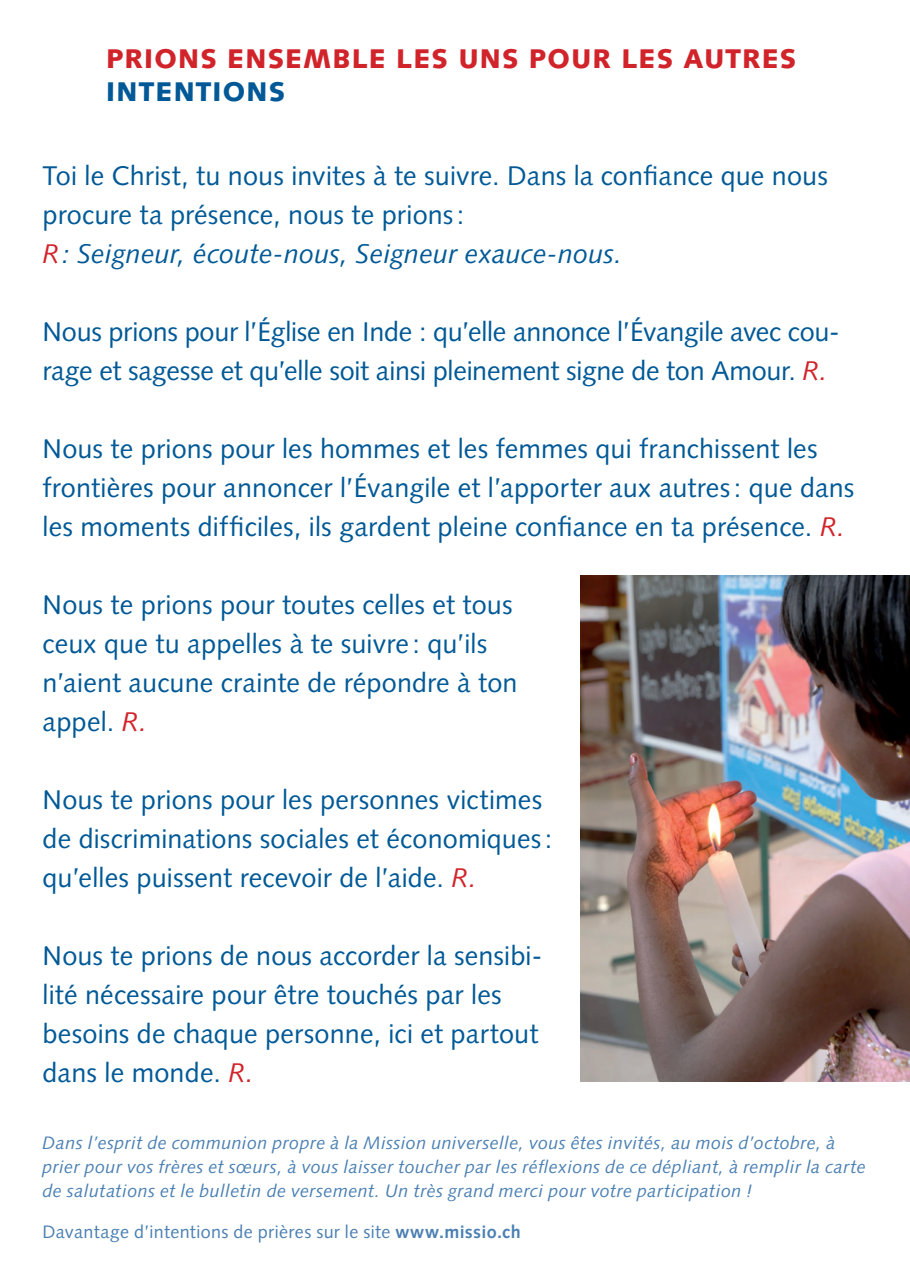
<style>
.page{position:relative;width:910px;height:1263px;background:#fff}
.page>*{position:absolute;margin:0;border:0;box-sizing:border-box;transform-origin:0 0}
.Ueberschrift_1{font:27px/39px "Syntax LT Std";letter-spacing:.005em;color:#005996}
.Headline{font:900 27px/33px "Syntax LT Std";letter-spacing:.045em;color:#d1232a}
.Ueberschrift_1-2{font:italic 27px "Syntax LT Std";letter-spacing:.005em;color:#005996}
.Legende_positiv{font:italic 18px/24px "Syntax LT Std";letter-spacing:.02em;color:#4b80b3}
.Legende_positiv-2{font:18px "Syntax LT Std";letter-spacing:.02em;color:#4b80b3}
.s1{color:#005996}
.s2{color:#d1232a}
.s3{font-style:italic;color:#d1232a}
.s4{font-weight:700}
</style>
<div class="page">
<img style="left:580px;top:576px;width:330px;height:506px">
<p class="Headline" style="left:106px;top:42px;width:692px">PRIONS ENSEMBLE LES UNS POUR LES AUTRES<br><span class="s1">INTENTIONS</span></p>
<p class="Ueberschrift_1" style="left:43px;top:156px;width:787px">Toi le Christ, tu nous invites à te suivre. Dans la confiance que nous procure ta présence, nous te prions:</p>
<p class="Ueberschrift_1-2" style="left:43px;top:238px;width:581px"><span class="s2">R</span>: Seigneur, écoute-nous, Seigneur exauce-nous.</p>
<p class="Ueberschrift_1" style="left:43px;top:312px;width:799px">Nous prions pour l’Église en Inde : qu’elle annonce l’Évangile avec cou&shy;rage et sagesse et qu’elle soit ainsi pleinement signe de ton Amour. <span class="s3">R.</span></p>
<p class="Ueberschrift_1" style="left:43px;top:429px;width:813px">Nous te prions pour les hommes et les femmes qui franchissent les frontières pour annoncer l’Évangile et l’apporter aux autres: que dans les moments difficiles, ils gardent pleine confiance en ta présence. <span class="s3">R.</span></p>
<p class="Ueberschrift_1" style="left:43px;top:585px;width:477px">Nous te prions pour toutes celles et tous ceux que tu appelles à te suivre : qu’ils n’aient aucune crainte de répondre à ton appel. <span class="s3">R.</span></p>
<p class="Ueberschrift_1" style="left:43px;top:780px;width:511px">Nous te prions pour les personnes victimes de discriminations sociales et économiques: qu’elles puissent recevoir de l’aide. <span class="s3">R.</span></p>
<p class="Ueberschrift_1" style="left:43px;top:936px;width:501px">Nous te prions de nous accorder la sensibi&shy;lité nécessaire pour être touchés par les besoins de chaque personne, ici et partout dans le monde. <span class="s3">R.</span></p>
<p class="Legende_positiv" style="left:43px;top:1131px;width:825px">Dans l’esprit de communion propre à la Mission universelle, vous êtes invités, au mois d’octobre, à prier pour vos frères et sœurs, à vous laisser toucher par les réflexions de ce dépliant, à remplir la carte de salutations et le bulletin de versement. Un très grand merci pour votre participation !</p>
<p class="Legende_positiv-2" style="left:43px;top:1221px;width:480px">Davantage d’intentions de prières sur le site <span class="s4">www.missio.ch</span></p>
</div>
